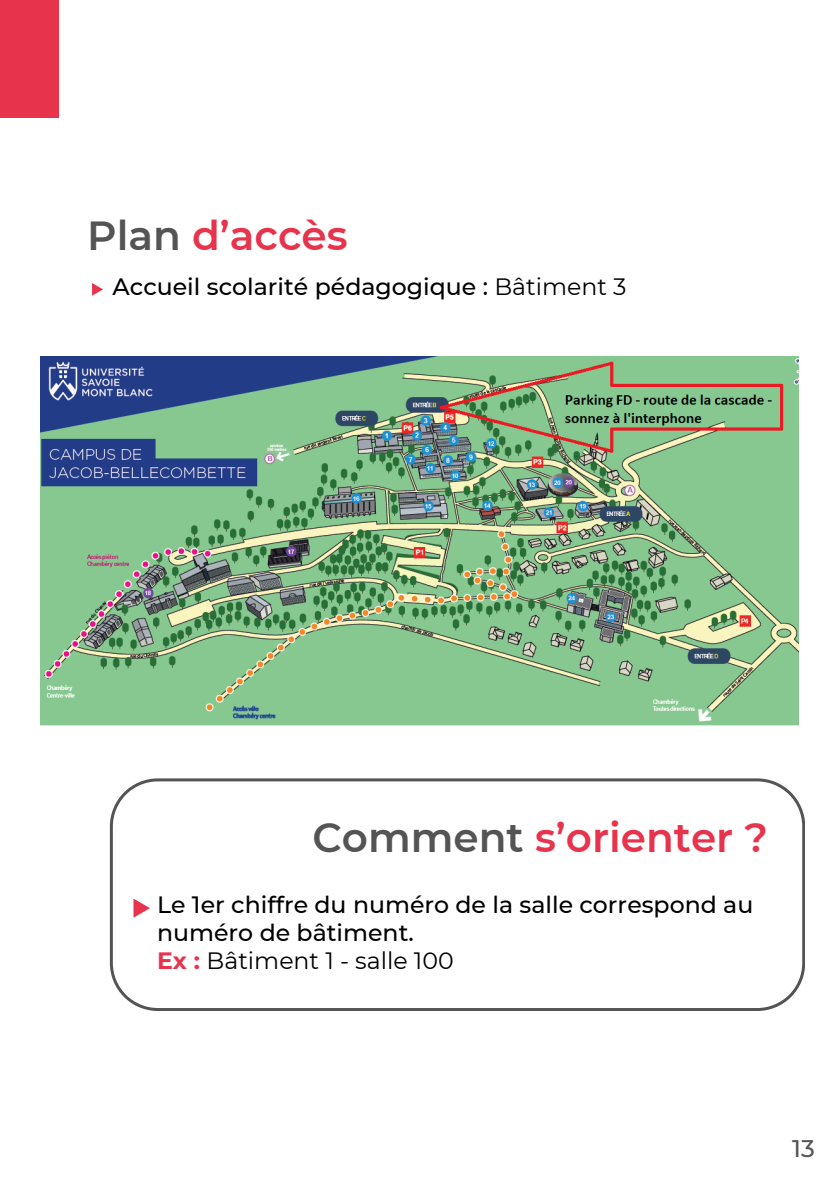
<style>
.page{position:relative;width:839px;height:1191px;background:#fff}
.page>*{position:absolute;margin:0;border:0;box-sizing:border-box;transform-origin:0 0}
.t1{font:600 40.6px "Montserrat";color:#e7344c}
.t2{font:500 24px "Montserrat";color:#545454}
.t3{font:500 23.6px/28px "Montserrat";color:#000}
.t4{font:23.6px "Montserrat";color:#000}
.s1{color:#545454}
.s2{font-weight:400}
.s3{font-weight:700;color:#e7344c}
</style>
<div class="page">
<img style="left:40px;top:356px;width:758px;height:369px">
<svg style="left:92px;top:283px;width:11px;height:12px"></svg>
<div style="left:0;top:0;width:58px;height:117px;background:#e7344c"></div>
<svg style="left:110px;top:778px;width:694px;height:233px"></svg>
<p class="t1" style="left:87px;top:211px;width:262px"><span class="s1">Plan</span> d’accès</p>
<p class="t3" style="left:113px;top:273px;width:515px">Accueil scolarité pédagogique : <span class="s2">Bâtiment 3</span></p>
<p class="t1" style="left:312px;top:813px;width:457px"><span class="s1">Comment</span> s’orienter ?</p>
<p class="t3" style="left:157px;top:891px;width:597px">Le 1er chiffre du numéro de la salle correspond au numéro de bâtiment.</p>
<p class="t4" style="left:157px;top:946px;width:298px"><span class="s3">Ex :</span> Bâtiment 1 - salle 100</p>
<h1 class="t2" style="left:792px;top:1134px;width:24px">13</h1>
</div>
